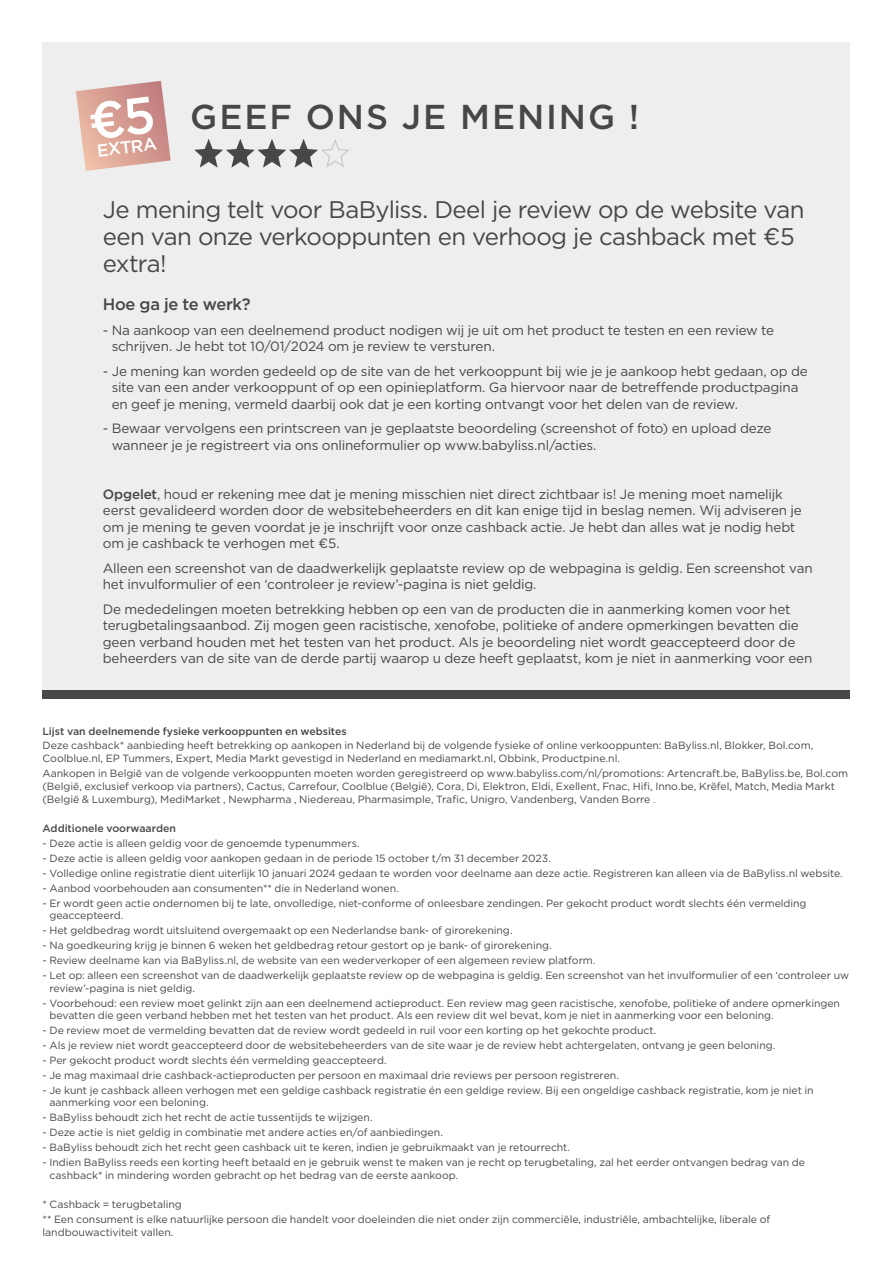
<style>
.page{position:relative;width:893px;height:1263px;background:#fff}
.page>*{position:absolute;margin:0;border:0;box-sizing:border-box;transform-origin:0 0}
.t1{font:500 34.5px "Gotham";letter-spacing:.055em;color:#464748}
.t2{font:24px/27px "Gotham";letter-spacing:-.03em;color:#464748}
.t3{font:500 17.55px "Gotham";color:#fff}
.t4{font:500 16.5px "Gotham";letter-spacing:-.025em;color:#464748}
.t5{font:13.5px/16.5px "Gotham";letter-spacing:-.015em;color:#464748}
.t6{font:10.5px/12.8px "Gotham";letter-spacing:-.005em;color:#464748}
.t7{font:500 10.5px "Gotham";letter-spacing:-.005em;color:#464748}
.s1{font-weight:500}
.s2{font-weight:300}
</style>
<div class="page">
<div style="left:43px;top:43px;width:807px;height:651px;background:#eeeeef"></div>
<svg style="left:194px;top:139px;width:155px;height:29px"></svg>
<div style="left:43px;top:690px;width:807px;height:8px;background:#464748"></div>
<svg style="left:76px;top:81px;width:95px;height:90px"></svg>
<p class="t3" style="left:96px;top:139px;width:62px;rotate:-7deg">EXTRA</p>
<p class="t1" style="left:190px;top:94px;width:450px">GEEF ONS JE MENING !</p>
<p class="t2" style="left:103px;top:195px;width:703px">Je mening telt voor BaByliss. Deel je review op de website van een van onze verkooppunten en verhoog je cashback met €5 extra!</p>
<p class="t4" style="left:103px;top:294px;width:150px">Hoe ga je te werk?</p>
<p class="t5" style="left:112px;top:322px;width:664px;text-indent:-9px">- Na aankoop van een deelnemend product nodigen wij je uit om het product te testen en een review te schrijven. Je hebt tot 10/01/2024 om je review te versturen.</p>
<p class="t5" style="left:112px;top:362px;width:698px;text-indent:-9px">- Je mening kan worden gedeeld op de site van de het verkooppunt bij wie je je aankoop hebt gedaan, op de site van een ander verkooppunt of op een opinieplatform. Ga hiervoor naar de betreffende productpagina en geef je mening, vermeld daarbij ook dat je een korting ontvangt voor het delen van de review.</p>
<p class="t5" style="left:112px;top:420px;width:661px;text-indent:-9px">- Bewaar vervolgens een printscreen van je geplaatste beoordeling (screenshot of foto) en upload deze wanneer je je registreert via ons onlineformulier op www.babyliss.nl/acties.</p>
<p class="t5" style="left:103px;top:485px;width:701px"><span class="s1">Opgelet</span>, houd er rekening mee dat je mening misschien niet direct zichtbaar is! Je mening moet namelijk eerst gevalideerd worden door de websitebeheerders en dit kan enige tijd in beslag nemen. Wij adviseren je om je mening te geven voordat je je inschrijft voor onze cashback actie. Je hebt dan alles wat je nodig hebt om je cashback te verhogen met €5.</p>
<p class="t5" style="left:103px;top:559px;width:711px">Alleen een screenshot van de daadwerkelijk geplaatste review op de webpagina is geldig. Een screenshot van het invulformulier of een ‘controleer je review’-pagina is niet geldig.</p>
<p class="t5" style="left:103px;top:600px;width:711px">De mededelingen moeten betrekking hebben op een van de producten die in aanmerking komen voor het terugbetalingsaanbod. Zij mogen geen racistische, xenofobe, politieke of andere opmerkingen bevatten die geen verband houden met het testen van het product. Als je beoordeling niet wordt geaccepteerd door de beheerders van de site van de derde partij waarop u deze heeft geplaatst, kom je niet in aanmerking voor een</p>
<p class="t7" style="left:43px;top:724px;width:306px">Lijst van deelnemende fysieke verkooppunten en websites</p>
<p class="t6" style="left:43px;top:739px;width:772px">Deze cashback* aanbieding heeft betrekking op aankopen in Nederland bij de volgende fysieke of online verkooppunten: BaByliss.nl, Blokker, Bol.com,<br>Coolblue.nl, EP Tummers, Expert, Media Markt gevestigd in Nederland en mediamarkt.nl, Obbink, Productpine.nl.</p>
<p class="t6" style="left:43px;top:767px;width:807px">Aankopen in België van de volgende verkooppunten moeten worden geregistreerd op www.babyliss.com/nl/promotions: Artencraft.be, BaByliss.be, Bol.com (België, exclusief verkoop via partners), Cactus, Carrefour, Coolblue (België), Cora, Di, Elektron, Eldi, Exellent, Fnac, Hifi, Inno.be, Krëfel, Match, Media Markt (België &amp; Luxemburg), MediMarket , Newpharma , Niedereau, Pharmasimple, Trafic, Unigro, Vandenberg, Vanden Borre <span class="s2">.</span></p>
<p class="t7" style="left:43px;top:822px;width:135px">Additionele voorwaarden</p>
<p class="t6" style="left:43px;top:837px;width:319px">- Deze actie is alleen geldig voor de genoemde typenummers.</p>
<p class="t6" style="left:43px;top:852px;width:510px">- Deze actie is alleen geldig voor aankopen gedaan in de periode 15 october t/m 31 december 2023.</p>
<p class="t6" style="left:43px;top:866px;width:802px">- Volledige online registratie dient uiterlijk 10 januari 2024 gedaan te worden voor deelname aan deze actie. Registreren kan alleen via de BaByliss.nl website.</p>
<p class="t6" style="left:43px;top:881px;width:358px">- Aanbod voorbehouden aan consumenten** die in Nederland wonen.</p>
<p class="t6" style="left:49px;top:896px;width:759px;text-indent:-7px">- Er wordt geen actie ondernomen bij te late, onvolledige, niet-conforme of onleesbare zendingen. Per gekocht product wordt slechts één vermelding geaccepteerd.</p>
<p class="t6" style="left:43px;top:924px;width:472px">- Het geldbedrag wordt uitsluitend overgemaakt op een Nederlandse bank- of girorekening.</p>
<p class="t6" style="left:43px;top:939px;width:511px">- Na goedkeuring krijg je binnen 6 weken het geldbedrag retour gestort op je bank- of girorekening.</p>
<p class="t6" style="left:43px;top:954px;width:554px">- Review deelname kan via BaByliss.nl, de website van een wederverkoper of een algemeen review platform.</p>
<p class="t6" style="left:49px;top:968px;width:801px;text-indent:-7px">- Let op: alleen een screenshot van de daadwerkelijk geplaatste review op de webpagina is geldig. Een screenshot van het invulformulier of een ‘controleer uw review’-pagina is niet geldig.</p>
<p class="t6" style="left:49px;top:996px;width:792px;text-indent:-7px">- Voorbehoud: een review moet gelinkt zijn aan een deelnemend actieproduct. Een review mag geen racistische, xenofobe, politieke of andere opmerkingen bevatten die geen verband hebben met het testen van het product. Als een review dit wel bevat, kom je niet in aanmerking voor een beloning.</p>
<p class="t6" style="left:43px;top:1024px;width:615px">- De review moet de vermelding bevatten dat de review wordt gedeeld in ruil voor een korting op het gekochte product.</p>
<p class="t6" style="left:43px;top:1039px;width:734px">- Als je review niet wordt geaccepteerd door de websitebeheerders van de site waar je de review hebt achtergelaten, ontvang je geen beloning.</p>
<p class="t6" style="left:43px;top:1054px;width:346px">- Per gekocht product wordt slechts één vermelding geaccepteerd.</p>
<p class="t6" style="left:43px;top:1068px;width:578px">- Je mag maximaal drie cashback-actieproducten per persoon en maximaal drie reviews per persoon registreren.</p>
<p class="t6" style="left:49px;top:1083px;width:766px;text-indent:-7px">- Je kunt je cashback alleen verhogen met een geldige cashback registratie én een geldige review. Bij een ongeldige cashback registratie, kom je niet in aanmerking voor een beloning.</p>
<p class="t6" style="left:43px;top:1111px;width:332px">- BaByliss behoudt zich het recht de actie tussentijds te wijzigen.</p>
<p class="t6" style="left:43px;top:1126px;width:402px">- Deze actie is niet geldig in combinatie met andere acties en/of aanbiedingen.</p>
<p class="t6" style="left:43px;top:1141px;width:529px">- BaByliss behoudt zich het recht geen cashback uit te keren, indien je gebruikmaakt van je retourrecht.</p>
<p class="t6" style="left:49px;top:1156px;width:757px;text-indent:-7px">- Indien BaByliss reeds een korting heeft betaald en je gebruik wenst te maken van je recht op terugbetaling, zal het eerder ontvangen bedrag van de cashback* in mindering worden gebracht op het bedrag van de eerste aankoop.</p>
<p class="t6" style="left:43px;top:1198px;width:141px">* Cashback = terugbetaling</p>
<p class="t6" style="left:43px;top:1213px;width:729px">** Een consument is elke natuurlijke persoon die handelt voor doeleinden die niet onder zijn commerciële, industriële, ambachtelijke, liberale of landbouwactiviteit vallen.</p>
</div>
